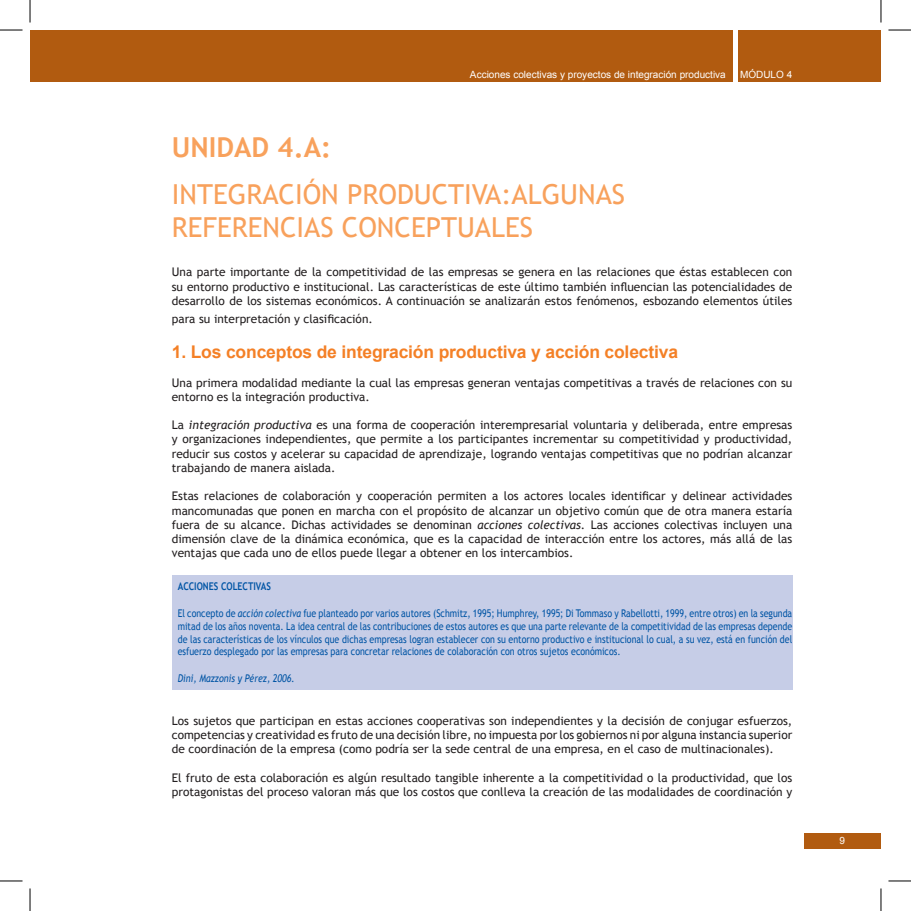
<style>
.page{position:relative;width:911px;height:911px;background:#fff}
.page>*{position:absolute;margin:0;border:0;box-sizing:border-box;transform-origin:0 0}
.t1{font:27.5px/33px "Trebuchet MS";color:#f8a15c}
.t2{font:700 27.5px "Trebuchet MS";color:#f8a15c}
.t3{font:700 17.5px "Arial";letter-spacing:-.01em;color:#f48026}
.t4{font:11.88px/14.2px "Trebuchet MS";color:#231f20;text-align:justify}
.t5{font:10.62px/12.8px "Trebuchet MS";color:#0155a5;text-align:justify;scale:.83 1}
.t6{font:italic 10.62px "Trebuchet MS";color:#0155a5;scale:.83 1}
.t7{font:700 10.62px "Trebuchet MS";color:#0155a5;scale:.83 1}
.t8{font:10px "Arial";color:#fff}
.s1{font-style:italic}
</style>
<div class="page">
<div style="left:803px;top:832px;width:77px;height:16px;background:#b15b10"></div>
<div style="left:30px;top:30px;width:850px;height:51px;background:#b15b10"></div>
<div style="left:732px;top:30px;width:5px;height:53px;background:#fff"></div>
<div style="left:172px;top:575px;width:620px;height:114px;background:#c6cde7"></div>
<svg style="left:30px;top:0;width:1px;height:22px"></svg>
<svg style="left:0;top:30px;width:22px;height:1px"></svg>
<svg style="left:880px;top:0;width:1px;height:22px"></svg>
<svg style="left:888px;top:30px;width:22px;height:1px"></svg>
<svg style="left:30px;top:888px;width:1px;height:22px"></svg>
<svg style="left:0;top:880px;width:22px;height:1px"></svg>
<svg style="left:880px;top:888px;width:1px;height:22px"></svg>
<svg style="left:888px;top:880px;width:22px;height:1px"></svg>
<p class="t8" style="left:470px;top:68px;width:257px">Acciones colectivas y proyectos de integración productiva</p>
<p class="t8" style="left:740px;top:68px;width:54px">MÓDULO 4</p>
<h1 class="t2" style="left:172px;top:130px;width:161px">UNIDAD 4.A:</h1>
<h1 class="t1" style="left:172px;top:178px;width:455px">INTEGRACIÓN PRODUCTIVA:ALGUNAS<br>REFERENCIAS CONCEPTUALES</h1>
<p class="t4" style="left:172px;top:265px;width:622px">Una parte importante de la competitividad de las empresas se genera en las relaciones que éstas establecen con su entorno productivo e institucional. Las características de este último también influencian las potencialidades de desarrollo de los sistemas económicos. A continuación se analizarán estos fenómenos, esbozando elementos útiles</p>
<p class="t4" style="left:172px;top:312px;width:202px">para su interpretación y clasificación.</p>
<h2 class="t3" style="left:172px;top:340px;width:507px">1. Los conceptos de integración productiva y acción colectiva</h2>
<p class="t4" style="left:172px;top:375px;width:622px">Una primera modalidad mediante la cual las empresas generan ventajas competitivas a través de relaciones con su entorno es la integración productiva.</p>
<p class="t4" style="left:172px;top:418px;width:622px">La <span class="s1">integración productiva</span> es una forma de cooperación interempresarial voluntaria y deliberada, entre empresas y organizaciones independientes, que permite a los participantes incrementar su competitividad y productividad, reducir sus costos y acelerar su capacidad de aprendizaje, logrando ventajas competitivas que no podrían alcanzar trabajando de manera aislada.</p>
<p class="t4" style="left:172px;top:489px;width:622px">Estas relaciones de colaboración y cooperación permiten a los actores locales identificar y delinear actividades mancomunadas que ponen en marcha con el propósito de alcanzar un objetivo común que de otra manera estaría fuera de su alcance. Dichas actividades se denominan <span class="s1">acciones colectivas</span>. Las acciones colectivas incluyen una dimensión clave de la dinámica económica, que es la capacidad de interacción entre los actores, más allá de las ventajas que cada uno de ellos puede llegar a obtener en los intercambios.</p>
<p class="t7" style="left:178px;top:579px;width:114px">ACCIONES COLECTIVAS</p>
<p class="t5" style="left:178px;top:607px;width:741px">El concepto de <span class="s1">acción colectiva</span> fue planteado por varios autores (Schmitz, 1995; Humphrey, 1995; Di Tommaso y Rabellotti, 1999, entre otros) en la segunda mitad de los años noventa. La idea central de las contribuciones de estos autores es que una parte relevante de la competitividad de las empresas depende de las características de los vínculos que dichas empresas logran establecer con su entorno productivo e institucional lo cual, a su vez, está en función del esfuerzo desplegado por las empresas para concretar relaciones de colaboración con otros sujetos económicos.</p>
<p class="t6" style="left:178px;top:672px;width:142px">Dini, Mazzonis y Pérez, 2006.</p>
<p class="t4" style="left:172px;top:713px;width:622px">Los sujetos que participan en estas acciones cooperativas son independientes y la decisión de conjugar esfuerzos, competencias y creatividad es fruto de una decisión libre, no impuesta por los gobiernos ni por alguna instancia superior de coordinación de la empresa (como podría ser la sede central de una empresa, en el caso de multinacionales).</p>
<p class="t4" style="left:172px;top:770px;width:622px">El fruto de esta colaboración es algún resultado tangible inherente a la competitividad o la productividad, que los protagonistas del proceso valoran más que los costos que conlleva la creación de las modalidades de coordinación y</p>
<p class="t8" style="left:839px;top:833px;width:7px">9</p>
</div>
